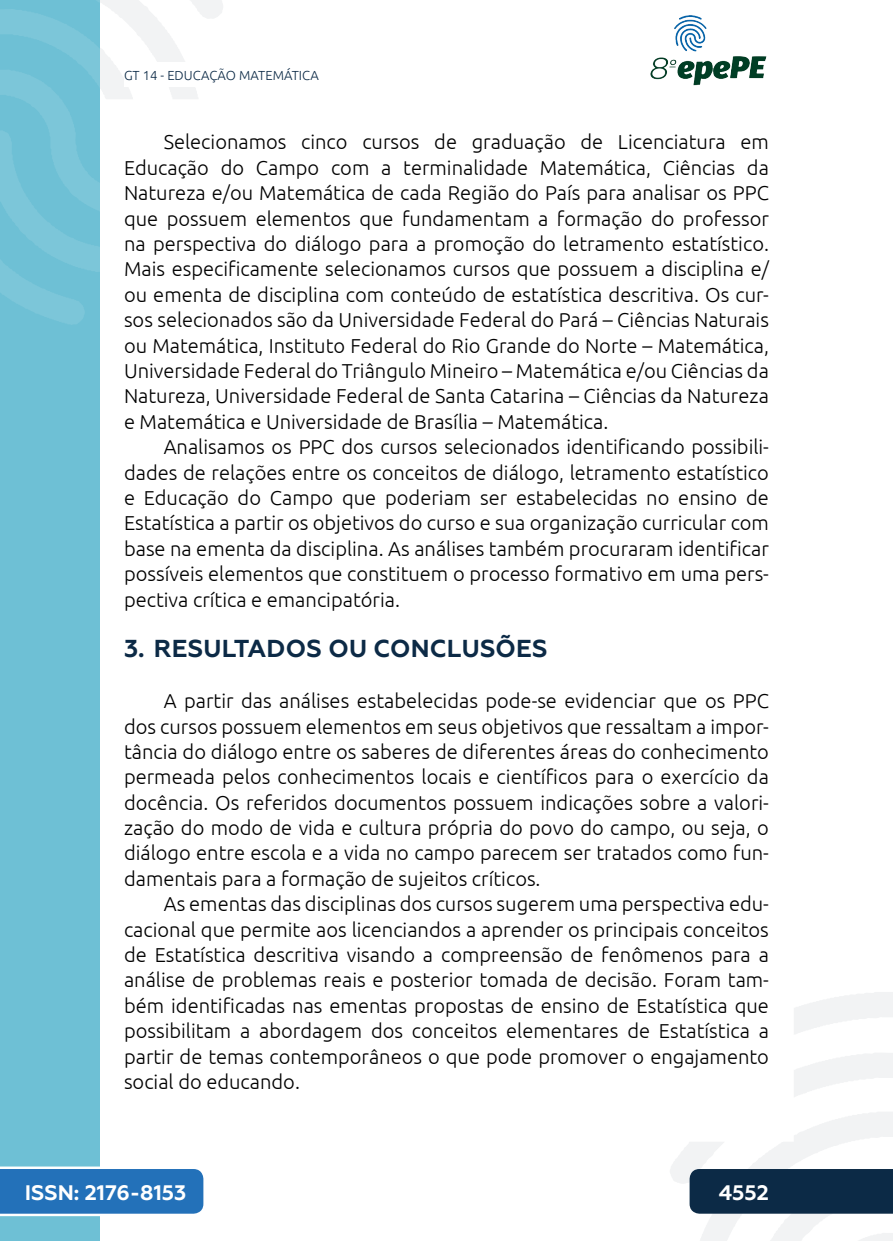
<style>
.page{position:relative;width:893px;height:1241px;background:#fff}
.page>*{position:absolute;margin:0;border:0;box-sizing:border-box;transform-origin:0 0}
._3_SUBTÍTULO{font:700 24.5px "Geometria";letter-spacing:.01em;color:#0c2a46}
.t1{font:700 21px "Geometria";color:#fff}
._5_CORPO{font:300 20.12px/25.4px "Ubuntu";color:#000;text-align:justify}
.t2{font:300 13.12px "Ubuntu";color:#0c2a46}
</style>
<div class="page">
<svg style="left:670px;top:992px;width:223px;height:248px"></svg>
<svg style="left:99px;top:0;width:124px;height:324px"></svg>
<img style="left:650px;top:15px;width:117px;height:71px">
<div style="left:0;top:0;width:99px;height:1240px;background:#6ec0d5"></div>
<svg style="left:0;top:0;width:99px;height:325px"></svg>
<svg style="left:0;top:1166px;width:203px;height:49px;background:#367dbf"></svg>
<div style="left:690px;top:1168px;width:203px;height:45px;background:#0c2a46"></div>
<div style="left:124px;top:62px;width:516px;height:25px;background:#fff"></div>
<p class="t2" style="left:124px;top:67px;width:196px">GT 14 - EDUCAÇÃO MATEMÁTICA</p>
<p class="_5_CORPO" style="left:124px;top:129px;width:646px;text-indent:40px">Selecionamos cinco cursos de graduação de Licenciatura em Educação do Campo com a terminalidade Matemática, Ciências da Natureza e/ou Matemática de cada Região do País para analisar os PPC que possuem elementos que fundamentam a formação do professor na perspectiva do diálogo para a promoção do letramento estatístico.<br>Mais especificamente selecionamos cursos que possuem a disciplina e/ ou ementa de disciplina com conteúdo de estatística descritiva. Os cur&shy;sos selecionados são da Universidade Federal do Pará – Ciências Naturais ou Matemática, Instituto Federal do Rio Grande do Norte – Matemática, Universidade Federal do Triângulo Mineiro – Matemática e/ou Ciências da Natureza, Universidade Federal de Santa Catarina – Ciências da Natureza e Matemática e Universidade de Brasília – Matemática.</p>
<p class="_5_CORPO" style="left:124px;top:434px;width:646px;text-indent:40px">Analisamos os PPC dos cursos selecionados identificando possibili&shy;dades de relações entre os conceitos de diálogo, letramento estatístico e Educação do Campo que poderiam ser estabelecidas no ensino de Estatística a partir os objetivos do curso e sua organização curricular com base na ementa da disciplina. As análises também procuraram identificar possíveis elementos que constituem o processo formativo em uma pers&shy;pectiva crítica e emancipatória.</p>
<p class="_3_SUBTÍTULO" style="left:124px;top:634px;width:425px">3. RESULTADOS OU CONCLUSÕES</p>
<p class="_5_CORPO" style="left:124px;top:687px;width:646px;text-indent:40px">A partir das análises estabelecidas pode-se evidenciar que os PPC dos cursos possuem elementos em seus objetivos que ressaltam a impor&shy;tância do diálogo entre os saberes de diferentes áreas do conhecimento permeada pelos conhecimentos locais e científicos para o exercício da docência. Os referidos documentos possuem indicações sobre a valori&shy;zação do modo de vida e cultura própria do povo do campo, ou seja, o diálogo entre escola e a vida no campo parecem ser tratados como fun&shy;damentais para a formação de sujeitos críticos.</p>
<p class="_5_CORPO" style="left:124px;top:890px;width:646px;text-indent:40px">As ementas das disciplinas dos cursos sugerem uma perspectiva edu&shy;cacional que permite aos licenciandos a aprender os principais conceitos de Estatística descritiva visando a compreensão de fenômenos para a análise de problemas reais e posterior tomada de decisão. Foram tam&shy;bém identificadas nas ementas propostas de ensino de Estatística que possibilitam a abordagem dos conceitos elementares de Estatística a partir de temas contemporâneos o que pode promover o engajamento social do educando.</p>
<p class="t1" style="left:25px;top:1179px;width:163px">ISSN: 2176-8153</p>
<p class="t1" style="left:719px;top:1179px;width:52px">4552</p>
</div>
